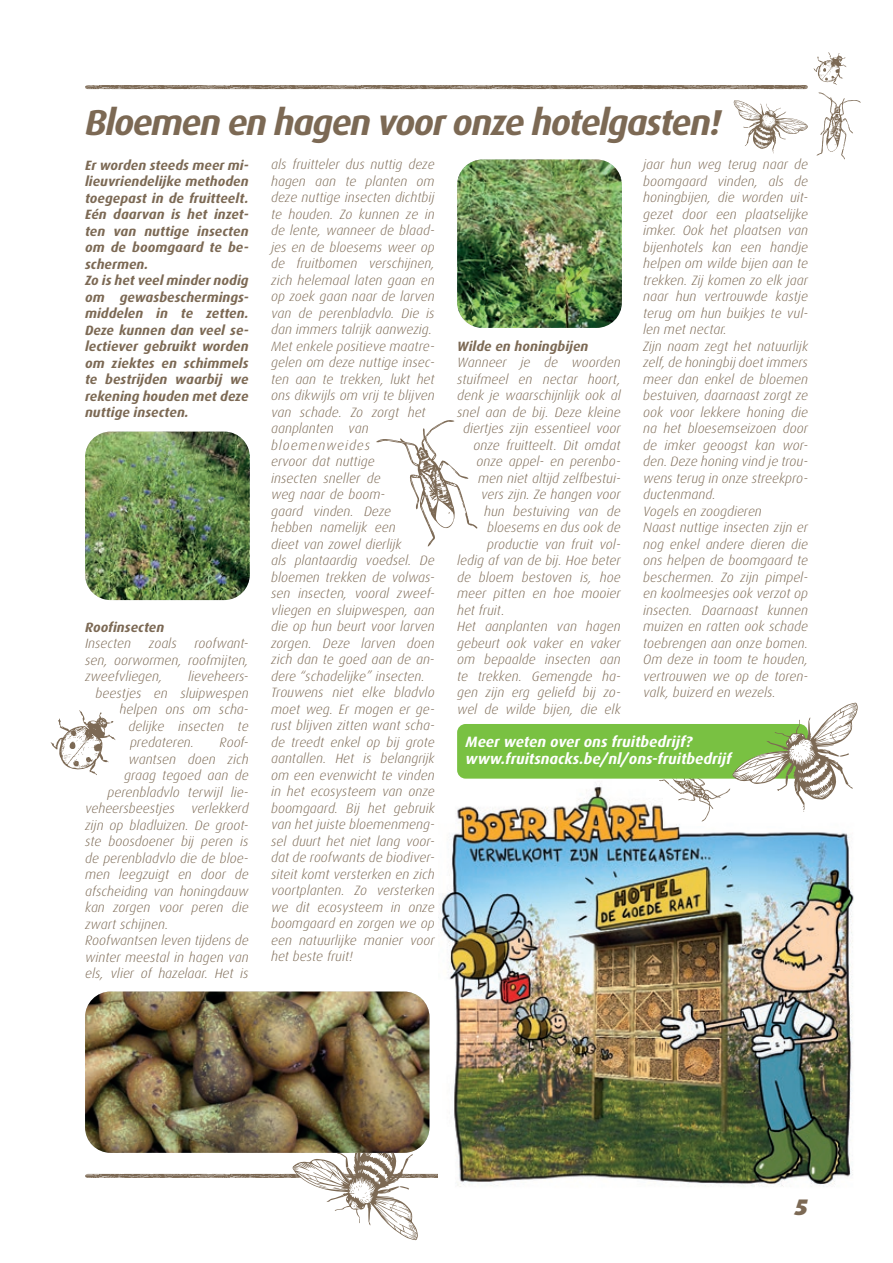
<style>
.page{position:relative;width:893px;height:1263px;background:#fff}
.page>*{position:absolute;margin:0;border:0;box-sizing:border-box;transform-origin:0 0}
.t1{font:italic 700 36px "Dax";letter-spacing:-.04em;color:#7c6954}
.t2{font:italic 900 22.5px "Dax";color:#7c6954}
.t3{font:italic 700 15px/16.5px "Dax";color:#fff}
.t4{font:italic 300 13.5px/16.5px "Dax";letter-spacing:.005em;color:#7c6954}
.t5{font:italic 700 13.5px/16.5px "Dax";letter-spacing:.005em;color:#7c6954}
</style>
<div class="page">
<img style="left:439px;top:773px;width:415px;height:414px">
<svg style="left:50px;top:710px;width:66px;height:65px"></svg>
<svg style="left:85px;top:52px;width:776px;height:108px"></svg>
<img style="left:85px;top:432px;width:165px;height:168px">
<img style="left:457px;top:159px;width:165px;height:169px">
<svg style="left:376px;top:420px;width:101px;height:127px"></svg>
<div style="left:457px;top:724px;width:351px;height:55px;background:#79c142;border-radius:9px"></div>
<svg style="left:658px;top:703px;width:200px;height:118px"></svg>
<svg style="left:85px;top:1131px;width:723px;height:109px"></svg>
<img style="left:85px;top:991px;width:344px;height:162px">
<h1 class="t1" style="left:85px;top:102px;width:638px">Bloemen en hagen voor onze hotelgasten!</h1>
<p class="t5" style="left:85px;top:157px;width:165px">Er worden steeds meer mi&shy;lieuvriendelijke methoden toegepast in de fruitteelt.<br>Eén daarvan is het inzet&shy;ten van nuttige insecten om de boomgaard te be&shy;schermen.<br>Zo is het veel minder nodig om gewasbeschermings&shy;middelen in te zetten.<br>Deze kunnen dan veel se&shy;lectiever gebruikt worden om ziektes en schimmels te bestrijden waarbij we rekening houden met deze nuttige insecten.</p>
<p class="t5" style="left:85px;top:619px;width:81px">Roofinsecten</p>
<p class="t4" style="left:85px;top:635px;width:48px">Insecten</p>
<p class="t4" style="left:149px;top:635px;width:29px">zoals</p>
<p class="t4" style="left:85px;top:635px;width:165px;text-align:justify;text-indent:109px">roofwant&shy;sen, oorwormen, roofmijten, zweefvliegen,</p>
<p class="t4" style="left:188px;top:668px;width:62px">lieveheers-</p>
<p class="t4" style="left:96px;top:685px;width:154px">beestjes en sluipwespen</p>
<p class="t4" style="left:120px;top:701px;width:130px">helpen ons om scha-</p>
<p class="t4" style="left:129px;top:718px;width:122px">delijke insecten te</p>
<p class="t4" style="left:130px;top:734px;width:66px">predateren.</p>
<p class="t4" style="left:220px;top:734px;width:30px">Roof-</p>
<p class="t4" style="left:129px;top:751px;width:122px">wantsen doen zich</p>
<p class="t4" style="left:124px;top:767px;width:126px">graag tegoed aan de</p>
<p class="t4" style="left:108px;top:784px;width:142px">perenbladvlo terwijl lie-</p>
<p class="t4" style="left:85px;top:800px;width:165px">veheersbeestjes verlekkerd</p>
<p class="t4" style="left:85px;top:817px;width:165px">zijn op bladluizen. De groot-</p>
<p class="t4" style="left:85px;top:833px;width:165px">ste boosdoener bij peren is</p>
<p class="t4" style="left:85px;top:850px;width:165px">de perenbladvlo die de bloe-</p>
<p class="t4" style="left:85px;top:866px;width:165px">men leegzuigt en door de</p>
<p class="t4" style="left:85px;top:883px;width:165px">afscheiding van honingdauw</p>
<p class="t4" style="left:85px;top:899px;width:165px">kan zorgen voor peren die</p>
<p class="t4" style="left:85px;top:916px;width:85px">zwart schijnen.</p>
<p class="t4" style="left:85px;top:932px;width:165px">Roofwantsen leven tijdens de</p>
<p class="t4" style="left:85px;top:949px;width:165px">winter meestal in hagen van</p>
<p class="t4" style="left:85px;top:965px;width:165px">els, vlier of hazelaar. Het is</p>
<p class="t4" style="left:271px;top:157px;width:165px">als fruitteler dus nuttig deze hagen aan te planten om deze nuttige insecten dichtbij te houden. Zo kunnen ze in de lente, wanneer de blaad&shy;jes en de bloesems weer op de fruitbomen verschijnen, zich helemaal laten gaan en op zoek gaan naar de larven van de perenbladvlo. Die is dan immers talrijk aanwezig.<br>Met enkele positieve maatre&shy;gelen om deze nuttige insec&shy;ten aan te trekken, lukt het ons dikwijls om vrij te blijven van schade. Zo zorgt het aanplanten van bloemenweides<br>ervoor dat nuttige<br>insecten sneller de<br>weg naar de boom-<br>gaard vinden. Deze hebben namelijk een<br>dieet van zowel dierlijk<br>als plantaardig voedsel. De bloemen trekken de volwas&shy;sen insecten, vooral zweef&shy;vliegen en sluipwespen, aan die op hun beurt voor larven zorgen. Deze larven doen zich dan te goed aan de an&shy;dere “schadelijke” insecten.<br>Trouwens niet elke bladvlo moet weg. Er mogen er ge&shy;rust blijven zitten want scha&shy;de treedt enkel op bij grote aantallen. Het is belangrijk om een evenwicht te vinden in het ecosysteem van onze boomgaard. Bij het gebruik van het juiste bloemenmeng&shy;sel duurt het niet lang voor&shy;dat de roofwants de biodiver&shy;siteit komt versterken en zich voortplanten. Zo versterken we dit ecosysteem in onze boomgaard en zorgen we op een natuurlijke manier voor het beste fruit!</p>
<p class="t5" style="left:457px;top:338px;width:133px">Wilde en honingbijen</p>
<p class="t4" style="left:457px;top:354px;width:165px">Wanneer je de woorden</p>
<p class="t4" style="left:457px;top:371px;width:165px">stuifmeel en nectar hoort,</p>
<p class="t4" style="left:457px;top:387px;width:165px">denk je waarschijnlijk ook al</p>
<p class="t4" style="left:457px;top:404px;width:165px">snel aan de bij. Deze kleine</p>
<p class="t4" style="left:463px;top:420px;width:159px">diertjes zijn essentieel voor</p>
<p class="t4" style="left:474px;top:437px;width:149px">onze fruitteelt. Dit omdat</p>
<p class="t4" style="left:477px;top:453px;width:146px">onze appel- en perenbo-</p>
<p class="t4" style="left:478px;top:470px;width:144px">men niet altijd zelfbestui-</p>
<p class="t4" style="left:481px;top:486px;width:141px">vers zijn. Ze hangen voor</p>
<p class="t4" style="left:484px;top:503px;width:138px">hun bestuiving van de</p>
<p class="t4" style="left:487px;top:519px;width:135px">bloesems en dus ook de</p>
<p class="t4" style="left:487px;top:536px;width:135px">productie van fruit vol-</p>
<p class="t4" style="left:457px;top:552px;width:165px">ledig af van de bij. Hoe beter</p>
<p class="t4" style="left:457px;top:569px;width:165px">de bloem bestoven is, hoe</p>
<p class="t4" style="left:457px;top:585px;width:165px">meer pitten en hoe mooier</p>
<p class="t4" style="left:457px;top:602px;width:49px">het fruit.</p>
<p class="t4" style="left:457px;top:618px;width:165px">Het aanplanten van hagen</p>
<p class="t4" style="left:457px;top:635px;width:165px">gebeurt ook vaker en vaker</p>
<p class="t4" style="left:457px;top:651px;width:165px">om bepaalde insecten aan</p>
<p class="t4" style="left:457px;top:668px;width:165px">te trekken. Gemengde ha-</p>
<p class="t4" style="left:457px;top:684px;width:165px">gen zijn erg geliefd bij zo-</p>
<p class="t4" style="left:457px;top:701px;width:165px">wel de wilde bijen, die elk</p>
<p class="t4" style="left:643px;top:156px;width:166px">jaar hun weg terug naar de boomgaard vinden, als de honingbijen, die worden uit&shy;gezet door een plaatselijke imker. Ook het plaatsen van bijenhotels kan een handje helpen om wilde bijen aan te trekken. Zij komen zo elk jaar naar hun vertrouwde kastje terug om hun buikjes te vul&shy;len met nectar.<br>Zijn naam zegt het natuurlijk zelf, de honingbij doet immers meer dan enkel de bloemen bestuiven, daarnaast zorgt ze ook voor lekkere honing die na het bloesemseizoen door de imker geoogst kan wor&shy;den. Deze honing vind je trou&shy;wens terug in onze streekpro&shy;ductenmand.<br>Vogels en zoogdieren<br>Naast nuttige insecten zijn er nog enkel andere dieren die ons helpen de boomgaard te beschermen. Zo zijn pimpel&shy;en koolmeesjes ook verzot op insecten. Daarnaast kunnen muizen en ratten ook schade toebrengen aan onze bomen.<br>Om deze in toom te houden, vertrouwen we op de toren&shy;valk, buizerd en wezels.</p>
<p class="t3" style="left:466px;top:734px;width:267px">Meer weten over ons fruitbedrijf? www.fruitsnacks.be/nl/ons-fruitbedrijf</p>
<h2 class="t2" style="left:794px;top:1194px;width:15px">5</h2>
</div>
